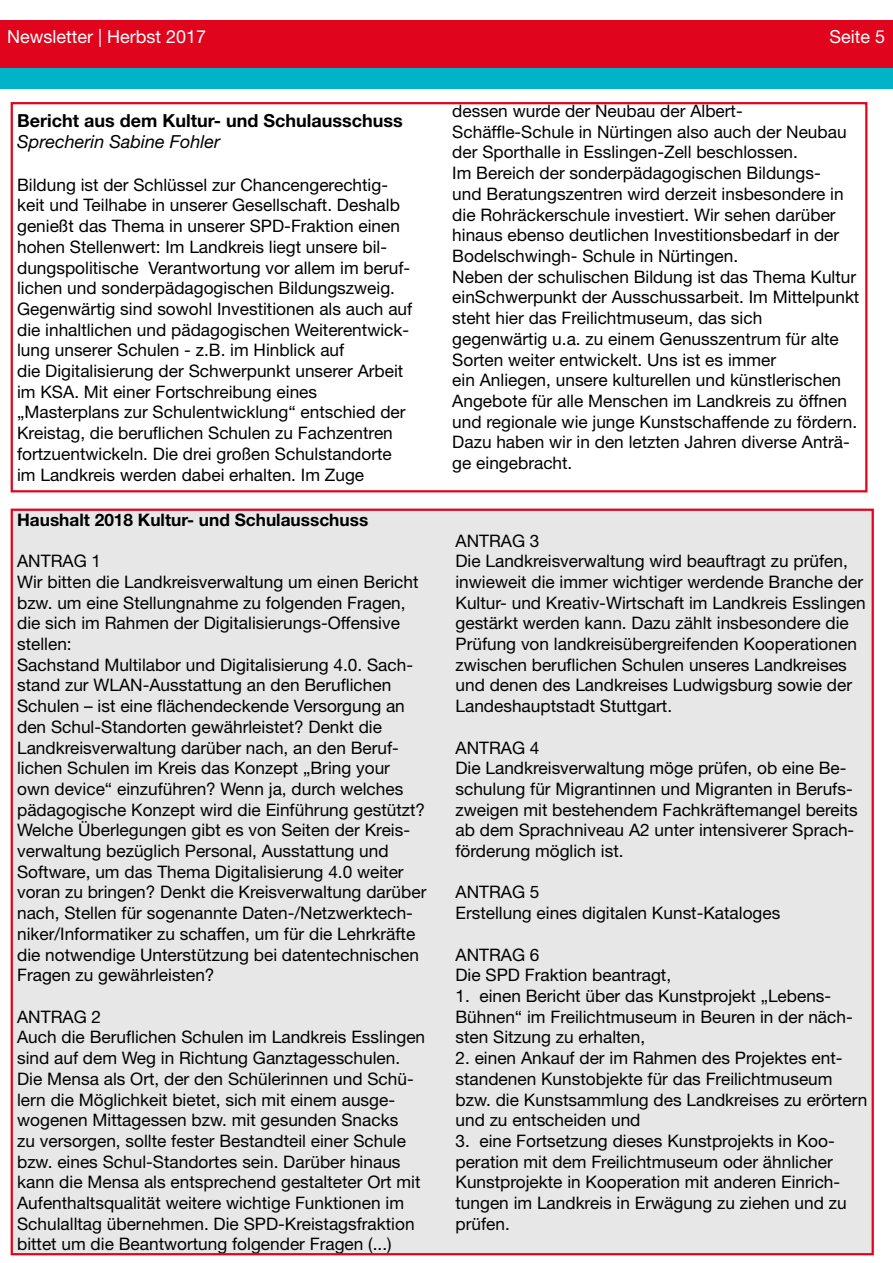
<style>
.page{position:relative;width:893px;height:1263px;background:#fff}
.page>*{position:absolute;margin:0;border:0;box-sizing:border-box;transform-origin:0 0}
.t1{font:700 18px "Helvetica Neue LT Std";color:#000}
.t2{font:18px "Helvetica Neue LT Std";color:#fff}
.t3{font:italic 18px "Helvetica Neue LT Std";color:#000}
.t4{font:17.25px/20.7px "Helvetica Neue LT Std";color:#000}
.t5{font:700 17.25px "Helvetica Neue LT Std";color:#000}
</style>
<div class="page">
<div style="left:0;top:20px;width:892px;height:48px;background:#e0041d"></div>
<div style="left:0;top:68px;width:892px;height:21px;background:#01b3c8"></div>
<div style="left:11px;top:102px;width:856px;height:390px;border:2px solid #e0041d"></div>
<div style="left:12px;top:510px;width:861px;height:744px;background:#e7e7e8"></div>
<p class="t2" style="left:7px;top:25px;width:201px">Newsletter | Herbst 2017</p>
<p class="t2" style="left:829px;top:25px;width:57px">Seite 5</p>
<p class="t1" style="left:17px;top:109px;width:387px">Bericht aus dem Kultur- und Schulausschuss</p>
<p class="t3" style="left:17px;top:131px;width:205px">Sprecherin Sabine Fohler</p>
<p class="t4" style="left:17px;top:174px;width:397px">Bildung ist der Schlüssel zur Chancengerechtig&shy;keit und Teilhabe in unserer Gesellschaft. Deshalb genießt das Thema in unserer SPD-Fraktion einen hohen Stellenwert: Im Landkreis liegt unsere bil&shy;dungspolitische Verantwortung vor allem im beruf&shy;lichen und sonderpädagogischen Bildungszweig.<br>Gegenwärtig sind sowohl Investitionen als auch auf die inhaltlichen und pädagogischen Weiterentwick&shy;lung unserer Schulen - z.B. im Hinblick auf<br>die Digitalisierung der Schwerpunkt unserer Arbeit im KSA. Mit einer Fortschreibung eines „Masterplans zur Schulentwicklung“ entschied der Kreistag, die beruflichen Schulen zu Fachzentren fortzuentwickeln. Die drei großen Schulstandorte im Landkreis werden dabei erhalten. Im Zuge</p>
<p class="t5" style="left:17px;top:509px;width:353px">Haushalt 2018 Kultur- und Schulausschuss</p>
<p class="t4" style="left:17px;top:550px;width:411px">ANTRAG 1<br>Wir bitten die Landkreisverwaltung um einen Bericht bzw. um eine Stellungnahme zu folgenden Fragen, die sich im Rahmen der Digitalisierungs-Offensive stellen:<br>Sachstand Multilabor und Digitalisierung 4.0. Sach&shy;stand zur WLAN-Ausstattung an den Beruflichen Schulen – ist eine flächendeckende Versorgung an den Schul-Standorten gewährleistet? Denkt die Landkreisverwaltung darüber nach, an den Beruf&shy;lichen Schulen im Kreis das Konzept „Bring your own device“ einzuführen? Wenn ja, durch welches pädagogische Konzept wird die Einführung gestützt?<br>Welche Überlegungen gibt es von Seiten der Kreis&shy;verwaltung bezüglich Personal, Ausstattung und Software, um das Thema Digitalisierung 4.0 weiter voran zu bringen? Denkt die Kreisverwaltung darüber nach, Stellen für sogenannte Daten-/Netzwerktech&shy;niker/Informatiker zu schaffen, um für die Lehrkräfte die notwendige Unterstützung bei datentechnischen Fragen zu gewährleisten?</p>
<p class="t4" style="left:17px;top:1006px;width:410px">ANTRAG 2<br>Auch die Beruflichen Schulen im Landkreis Esslingen sind auf dem Weg in Richtung Ganztagesschulen.<br>Die Mensa als Ort, der den Schülerinnen und Schü&shy;lern die Möglichkeit bietet, sich mit einem ausge&shy;wogenen Mittagessen bzw. mit gesunden Snacks<br>zu versorgen, sollte fester Bestandteil einer Schule bzw. eines Schul-Standortes sein. Darüber hinaus kann die Mensa als entsprechend gestalteter Ort mit Aufenthaltsqualität weitere wichtige Funktionen im Schulalltag übernehmen. Die SPD-Kreistagsfraktion bittet um die Beantwortung folgender Fragen (...)</p>
<p class="t4" style="left:452px;top:100px;width:409px">dessen wurde der Neubau der Albert-Schäffle-Schule in Nürtingen also auch der Neubau der Sporthalle in Esslingen-Zell beschlossen.<br>Im Bereich der sonderpädagogischen Bildungs-<br>und Beratungszentren wird derzeit insbesondere in die Rohräckerschule investiert. Wir sehen darüber hinaus ebenso deutlichen Investitionsbedarf in der Bodelschwingh- Schule in Nürtingen.<br>Neben der schulischen Bildung ist das Thema Kultur einSchwerpunkt der Ausschussarbeit. Im Mittelpunkt steht hier das Freilichtmuseum, das sich gegenwärtig u.a. zu einem Genusszentrum für alte Sorten weiter entwickelt. Uns ist es immer<br>ein Anliegen, unsere kulturellen und künstlerischen Angebote für alle Menschen im Landkreis zu öffnen und regionale wie junge Kunstschaffende zu fördern.<br>Dazu haben wir in den letzten Jahren diverse Anträ&shy;ge eingebracht.</p>
<p class="t4" style="left:455px;top:530px;width:412px">ANTRAG 3<br>Die Landkreisverwaltung wird beauftragt zu prüfen, inwieweit die immer wichtiger werdende Branche der Kultur- und Kreativ-Wirtschaft im Landkreis Esslingen gestärkt werden kann. Dazu zählt insbesondere die Prüfung von landkreisübergreifenden Kooperationen zwischen beruflichen Schulen unseres Landkreises und denen des Landkreises Ludwigsburg sowie der Landeshauptstadt Stuttgart.</p>
<p class="t4" style="left:455px;top:737px;width:404px">ANTRAG 4<br>Die Landkreisverwaltung möge prüfen, ob eine Be&shy;schulung für Migrantinnen und Migranten in Berufs&shy;zweigen mit bestehendem Fachkräftemangel bereits ab dem Sprachniveau A2 unter intensiverer Sprach&shy;förderung möglich ist.</p>
<p class="t4" style="left:455px;top:882px;width:326px">ANTRAG 5<br>Erstellung eines digitalen Kunst-Kataloges</p>
<p class="t4" style="left:455px;top:944px;width:217px">ANTRAG 6<br>Die SPD Fraktion beantragt,</p>
<p class="t4" style="left:455px;top:985px;width:399px">1. einen Bericht über das Kunstprojekt „Lebens-<br>Bühnen“ im Freilichtmuseum in Beuren in der näch&shy;sten Sitzung zu erhalten,</p>
<p class="t4" style="left:455px;top:1047px;width:413px">2. einen Ankauf der im Rahmen des Projektes ent&shy;standenen Kunstobjekte für das Freilichtmuseum bzw. die Kunstsammlung des Landkreises zu erörtern und zu entscheiden und</p>
<p class="t4" style="left:455px;top:1130px;width:393px">3. eine Fortsetzung dieses Kunstprojekts in Koo&shy;peration mit dem Freilichtmuseum oder ähnlicher Kunstprojekte in Kooperation mit anderen Einrich&shy;tungen im Landkreis in Erwägung zu ziehen und zu prüfen.</p>
</div>
